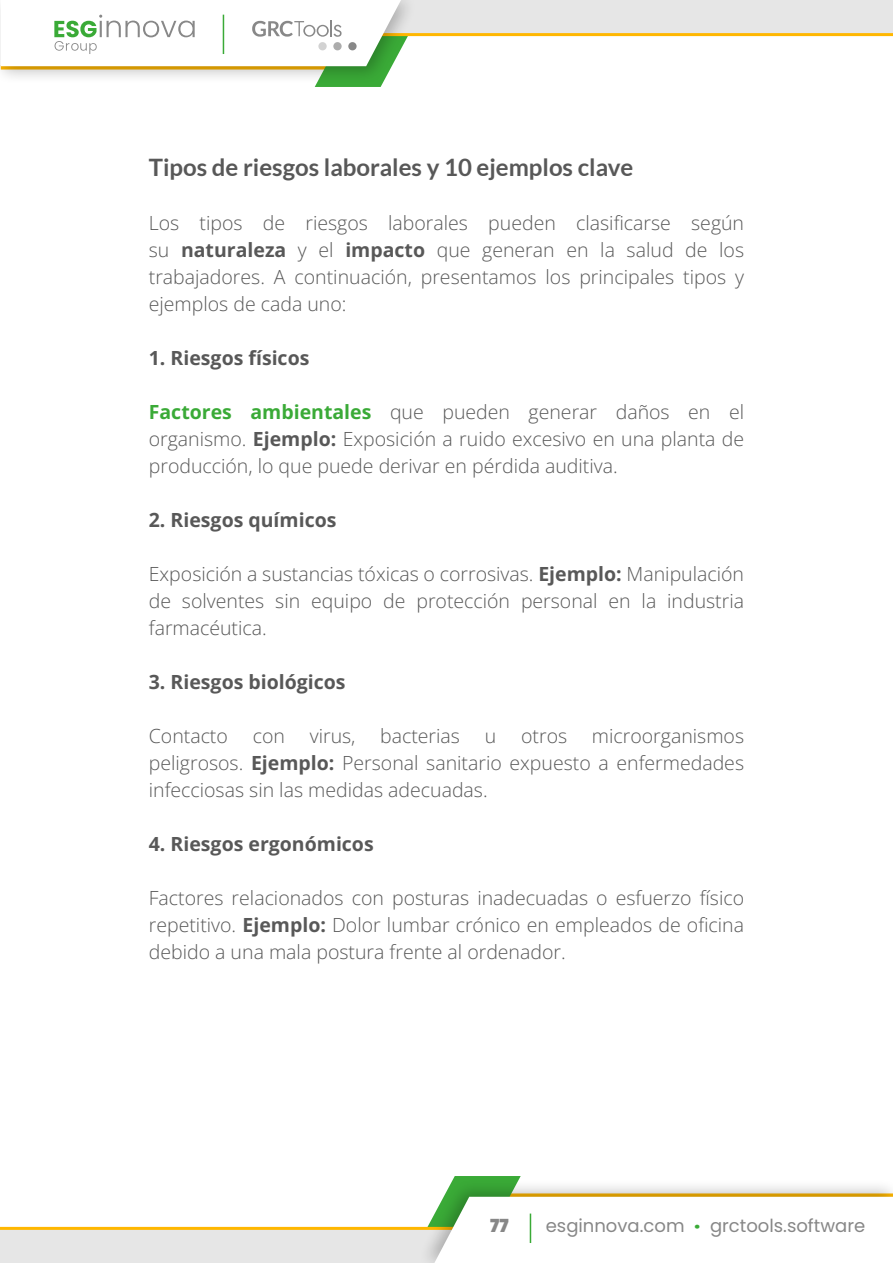
<style>
.page{position:relative;width:893px;height:1263px;background:#fff}
.page>*{position:absolute;margin:0;border:0;box-sizing:border-box;transform-origin:0 0}
.t1{font:700 24px "Lato";color:#585858}
.t2{font:300 19.5px/27px "Open Sans";color:#585858;text-align:justify}
.t3{font:700 19.5px "Open Sans";color:#585858}
.t4{font:18px "Poppins";color:#878787}
.t5{font:900 18px "Poppins";color:#878787}
.s1{font-weight:700}
.s2{font-weight:700;color:#3aaa37}
.s3{font-weight:900;color:#3aaa37}
</style>
<div class="page">
<div style="left:1px;top:0;width:892px;height:34px;background:#e6e6e6"></div>
<hr style="left:269px;top:33px;width:624px;height:3px;background:#ffb700">
<div style="left:0;top:1229px;width:893px;height:34px;background:#e6e6e6"></div>
<hr style="left:0;top:1227px;width:572px;height:3px;background:#ffb700">
<svg style="left:419px;top:1176px;width:474px;height:87px"></svg>
<hr style="left:530px;top:1213px;width:1px;height:30px;background:#3aaa37">
<svg style="left:1px;top:0;width:415px;height:87px"></svg>
<p class="t1" style="left:149px;top:153px;width:486px">Tipos de riesgos laborales y 10 ejemplos clave</p>
<p class="t2" style="left:149px;top:209px;width:597px">Los tipos de riesgos laborales pueden clasificarse según su <span class="s1">naturaleza</span> y el <span class="s1">impacto</span> que generan en la salud de los trabajadores. A continuación, presentamos los principales tipos y ejemplos de cada uno:</p>
<p class="t3" style="left:149px;top:344px;width:162px">1. Riesgos físicos</p>
<p class="t2" style="left:149px;top:398px;width:597px"><span class="s2">Factores ambientales</span> que pueden generar daños en el organismo. <span class="s1">Ejemplo:</span> Exposición a ruido excesivo en una planta de producción, lo que puede derivar en pérdida auditiva.</p>
<p class="t3" style="left:149px;top:506px;width:189px">2. Riesgos químicos</p>
<p class="t2" style="left:149px;top:560px;width:597px">Exposición a sustancias tóxicas o corrosivas. <span class="s1">Ejemplo:</span> Manipulación de solventes sin equipo de protección personal en la industria farmacéutica.</p>
<p class="t3" style="left:149px;top:668px;width:198px">3. Riesgos biológicos</p>
<p class="t2" style="left:149px;top:722px;width:81px">Contacto</p>
<p class="t2" style="left:253px;top:722px;width:34px">con</p>
<p class="t2" style="left:310px;top:722px;width:47px">virus,</p>
<p class="t2" style="left:380px;top:722px;width:81px">bacterias</p>
<p class="t2" style="left:485px;top:722px;width:13px">u</p>
<p class="t2" style="left:521px;top:722px;width:48px">otros</p>
<p class="t2" style="left:149px;top:722px;width:597px;text-indent:443px">microorganismos peligrosos. <span class="s1">Ejemplo:</span> Personal sanitario expuesto a enfermedades infecciosas sin las medidas adecuadas.</p>
<p class="t3" style="left:149px;top:830px;width:226px">4. Riesgos ergonómicos</p>
<p class="t2" style="left:149px;top:884px;width:597px">Factores relacionados con posturas inadecuadas o esfuerzo físico repetitivo. <span class="s1">Ejemplo:</span> Dolor lumbar crónico en empleados de oficina debido a una mala postura frente al ordenador.</p>
<p class="t5" style="left:490px;top:1216px;width:20px">77</p>
<p class="t4" style="left:546px;top:1216px;width:321px">esginnova.com <span class="s3">·</span> grctools.software</p>
</div>
